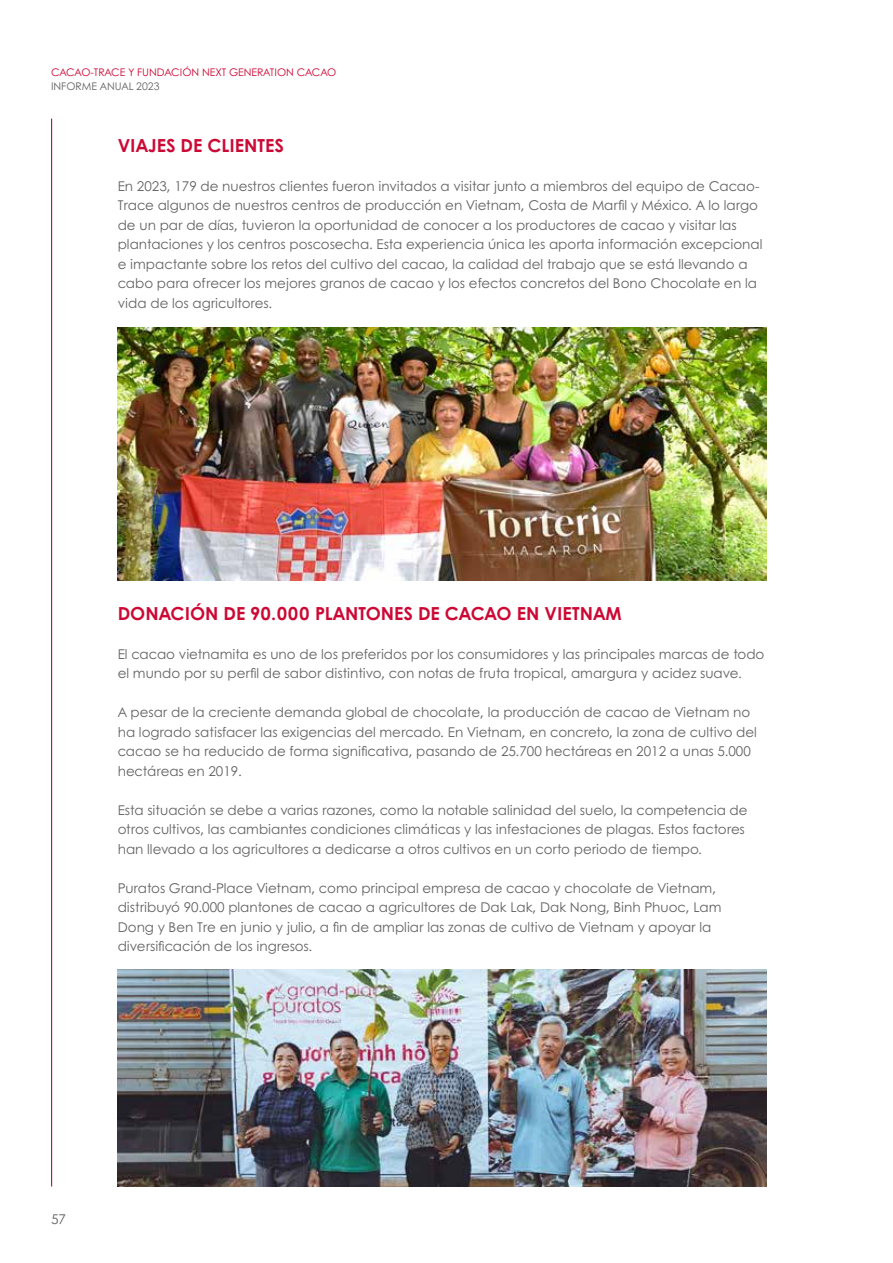
<style>
.page{position:relative;width:893px;height:1263px;background:#fff}
.page>*{position:absolute;margin:0;border:0;box-sizing:border-box;transform-origin:0 0}
.t1{font:700 18px "Century Gothic";color:#cc0935}
.t2{font:13.5px/19.5px "Century Gothic";color:#646363}
.t3{font:10.5px "Century Gothic";color:#cc0935}
.t4{font:10.5px "Century Gothic";color:#646363}
</style>
<div class="page">
<img style="left:118px;top:327px;width:649px;height:253px">
<img style="left:118px;top:969px;width:649px;height:217px">
<hr style="left:51px;top:119px;width:1px;height:1067px;background:#cc0935">
<p class="t3" style="left:51px;top:66px;width:287px">CACAO-TRACE Y FUNDACIÓN NEXT GENERATION CACAO</p>
<p class="t4" style="left:51px;top:79px;width:110px">INFORME ANUAL 2023</p>
<h1 class="t1" style="left:118px;top:133px;width:168px">VIAJES DE CLIENTES</h1>
<p class="t2" style="left:118px;top:176px;width:646px">En 2023, 179 de nuestros clientes fueron invitados a visitar junto a miembros del equipo de Cacao-Trace algunos de nuestros centros de producción en Vietnam, Costa de Marfil y México. A lo largo de un par de días, tuvieron la oportunidad de conocer a los productores de cacao y visitar las plantaciones y los centros poscosecha. Esta experiencia única les aporta información excepcional e impactante sobre los retos del cultivo del cacao, la calidad del trabajo que se está llevando a cabo para ofrecer los mejores granos de cacao y los efectos concretos del Bono Chocolate en la vida de los agricultores.</p>
<h1 class="t1" style="left:118px;top:601px;width:506px">DONACIÓN DE 90.000 PLANTONES DE CACAO EN VIETNAM</h1>
<p class="t2" style="left:118px;top:644px;width:648px">El cacao vietnamita es uno de los preferidos por los consumidores y las principales marcas de todo el mundo por su perfil de sabor distintivo, con notas de fruta tropical, amargura y acidez suave.</p>
<p class="t2" style="left:118px;top:702px;width:641px">A pesar de la creciente demanda global de chocolate, la producción de cacao de Vietnam no ha logrado satisfacer las exigencias del mercado. En Vietnam, en concreto, la zona de cultivo del cacao se ha reducido de forma significativa, pasando de 25.700 hectáreas en 2012 a unas 5.000 hectáreas en 2019.</p>
<p class="t2" style="left:118px;top:800px;width:631px">Esta situación se debe a varias razones, como la notable salinidad del suelo, la competencia de otros cultivos, las cambiantes condiciones climáticas y las infestaciones de plagas. Estos factores han llevado a los agricultores a dedicarse a otros cultivos en un corto periodo de tiempo.</p>
<p class="t2" style="left:118px;top:878px;width:605px">Puratos Grand-Place Vietnam, como principal empresa de cacao y chocolate de Vietnam, distribuyó 90.000 plantones de cacao a agricultores de Dak Lak, Dak Nong, Binh Phuoc, Lam Dong y Ben Tre en junio y julio, a fin de ampliar las zonas de cultivo de Vietnam y apoyar la diversificación de los ingresos.</p>
<p class="t2" style="left:51px;top:1209px;width:16px">57</p>
</div>
